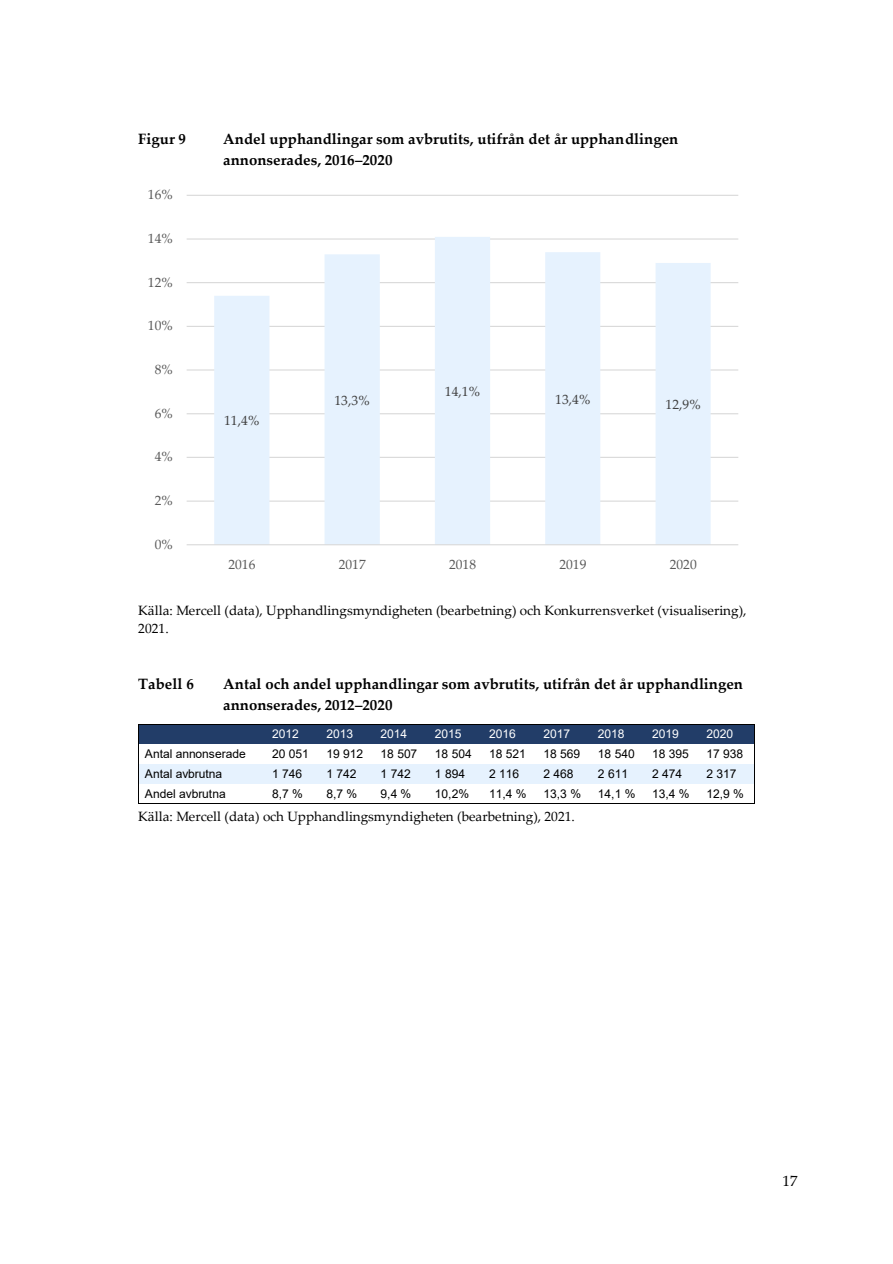
<style>
.page{position:relative;width:893px;height:1264px;background:#fff}
.page>*{position:absolute;margin:0;border:0;box-sizing:border-box;transform-origin:0 0}
.t1{font:700 15px/21px "Palatino Linotype";color:#000}
.t2{font:15px "Palatino Linotype";color:#000}
.t3{font:13.5px/18.1px "Palatino Linotype";color:#000}
.t4{font:13.5px "Palatino Linotype";letter-spacing:.005em;color:#595959}
.t5{font:13.5px "Palatino Linotype";letter-spacing:.005em;color:#404040}
.t6{font:12px "Arial";letter-spacing:-.005em;color:#000}
.t7{font:12px "Arial";letter-spacing:-.005em;color:#fff}
</style>
<div class="page">
<hr style="left:187px;top:500px;width:551px;height:1px;background:#d9d9d9">
<hr style="left:187px;top:456px;width:551px;height:2px;background:#d9d9d9">
<hr style="left:187px;top:413px;width:551px;height:1px;background:#d9d9d9">
<hr style="left:187px;top:369px;width:551px;height:1px;background:#d9d9d9">
<hr style="left:187px;top:326px;width:551px;height:1px;background:#d9d9d9">
<hr style="left:187px;top:282px;width:551px;height:1px;background:#d9d9d9">
<hr style="left:187px;top:238px;width:551px;height:1px;background:#d9d9d9">
<hr style="left:187px;top:195px;width:551px;height:1px;background:#d9d9d9">
<svg style="left:214px;top:237px;width:497px;height:307px;fill:#e6f2fe"></svg>
<hr style="left:187px;top:544px;width:551px;height:1px;background:#d9d9d9">
<div style="left:139px;top:724px;width:127px;height:20px;background:#223d68"></div>
<div style="left:266px;top:724px;width:54px;height:20px;background:#223d68"></div>
<div style="left:320px;top:724px;width:54px;height:20px;background:#223d68"></div>
<div style="left:374px;top:724px;width:55px;height:20px;background:#223d68"></div>
<div style="left:429px;top:724px;width:54px;height:20px;background:#223d68"></div>
<div style="left:483px;top:724px;width:54px;height:20px;background:#223d68"></div>
<div style="left:537px;top:724px;width:54px;height:20px;background:#223d68"></div>
<div style="left:591px;top:724px;width:55px;height:20px;background:#223d68"></div>
<div style="left:646px;top:724px;width:54px;height:20px;background:#223d68"></div>
<div style="left:700px;top:724px;width:54px;height:20px;background:#223d68"></div>
<hr style="left:139px;top:723px;width:127px;height:1px;background:#000">
<hr style="left:266px;top:723px;width:54px;height:1px;background:#000">
<hr style="left:320px;top:723px;width:54px;height:1px;background:#000">
<hr style="left:375px;top:723px;width:54px;height:1px;background:#000">
<hr style="left:429px;top:723px;width:54px;height:1px;background:#000">
<hr style="left:483px;top:723px;width:54px;height:1px;background:#000">
<hr style="left:538px;top:723px;width:54px;height:1px;background:#000">
<hr style="left:592px;top:723px;width:54px;height:1px;background:#000">
<hr style="left:646px;top:723px;width:54px;height:1px;background:#000">
<hr style="left:701px;top:723px;width:53px;height:1px;background:#000">
<div style="left:139px;top:763px;width:127px;height:20px;background:#e6f2fe"></div>
<div style="left:266px;top:763px;width:54px;height:20px;background:#e6f2fe"></div>
<div style="left:320px;top:763px;width:54px;height:20px;background:#e6f2fe"></div>
<div style="left:374px;top:763px;width:55px;height:20px;background:#e6f2fe"></div>
<div style="left:429px;top:763px;width:54px;height:20px;background:#e6f2fe"></div>
<div style="left:483px;top:763px;width:54px;height:20px;background:#e6f2fe"></div>
<div style="left:537px;top:763px;width:54px;height:20px;background:#e6f2fe"></div>
<div style="left:591px;top:763px;width:55px;height:20px;background:#e6f2fe"></div>
<div style="left:646px;top:763px;width:54px;height:20px;background:#e6f2fe"></div>
<div style="left:700px;top:763px;width:54px;height:20px;background:#e6f2fe"></div>
<svg style="left:138px;top:724px;width:1px;height:80px"></svg>
<hr style="left:139px;top:803px;width:127px;height:1px;background:#000">
<hr style="left:265px;top:803px;width:55px;height:1px;background:#000">
<hr style="left:319px;top:803px;width:55px;height:1px;background:#000">
<hr style="left:374px;top:803px;width:55px;height:1px;background:#000">
<hr style="left:428px;top:803px;width:55px;height:1px;background:#000">
<hr style="left:482px;top:803px;width:55px;height:1px;background:#000">
<hr style="left:537px;top:803px;width:55px;height:1px;background:#000">
<hr style="left:591px;top:803px;width:55px;height:1px;background:#000">
<hr style="left:645px;top:803px;width:55px;height:1px;background:#000">
<hr style="left:699px;top:803px;width:55px;height:1px;background:#000">
<svg style="left:754px;top:724px;width:1px;height:80px"></svg>
<p class="t1" style="left:138px;top:130px;width:49px">Figur 9</p>
<p class="t1" style="left:223px;top:130px;width:457px">Andel upphandlingar som avbrutits, utifrån det år upphandlingen annonserades, 2016–2020</p>
<p class="t4" style="left:148px;top:189px;width:26px">16%</p>
<p class="t4" style="left:148px;top:233px;width:26px">14%</p>
<p class="t4" style="left:148px;top:277px;width:26px">12%</p>
<p class="t4" style="left:148px;top:320px;width:26px">10%</p>
<p class="t4" style="left:155px;top:364px;width:20px">8%</p>
<p class="t4" style="left:155px;top:408px;width:20px">6%</p>
<p class="t4" style="left:155px;top:451px;width:20px">4%</p>
<p class="t4" style="left:155px;top:495px;width:20px">2%</p>
<p class="t4" style="left:155px;top:539px;width:20px">0%</p>
<p class="t5" style="left:224px;top:415px;width:37px">11,4%</p>
<p class="t5" style="left:334px;top:395px;width:37px">13,3%</p>
<p class="t5" style="left:445px;top:386px;width:37px">14,1%</p>
<p class="t5" style="left:555px;top:393px;width:37px">13,4%</p>
<p class="t5" style="left:666px;top:399px;width:37px">12,9%</p>
<p class="t4" style="left:228px;top:558px;width:29px">2016</p>
<p class="t4" style="left:339px;top:558px;width:29px">2017</p>
<p class="t4" style="left:449px;top:558px;width:29px">2018</p>
<p class="t4" style="left:559px;top:558px;width:29px">2019</p>
<p class="t4" style="left:670px;top:558px;width:29px">2020</p>
<p class="t3" style="left:138px;top:602px;width:610px">Källa: Mercell (data), Upphandlingsmyndigheten (bearbetning) och Konkurrensverket (visualisering),<br>2021.</p>
<p class="t1" style="left:138px;top:675px;width:57px">Tabell 6</p>
<p class="t1" style="left:223px;top:675px;width:521px">Antal och andel upphandlingar som avbrutits, utifrån det år upphandlingen annonserades, 2012–2020</p>
<p class="t7" style="left:272px;top:727px;width:28px">2012</p>
<p class="t7" style="left:326px;top:727px;width:28px">2013</p>
<p class="t7" style="left:381px;top:727px;width:28px">2014</p>
<p class="t7" style="left:435px;top:727px;width:28px">2015</p>
<p class="t7" style="left:489px;top:727px;width:28px">2016</p>
<p class="t7" style="left:544px;top:727px;width:28px">2017</p>
<p class="t7" style="left:598px;top:727px;width:28px">2018</p>
<p class="t7" style="left:652px;top:727px;width:28px">2019</p>
<p class="t7" style="left:706px;top:727px;width:28px">2020</p>
<p class="t6" style="left:145px;top:747px;width:102px">Antal annonserade</p>
<p class="t6" style="left:272px;top:747px;width:38px">20 051</p>
<p class="t6" style="left:326px;top:747px;width:38px">19 912</p>
<p class="t6" style="left:381px;top:747px;width:38px">18 507</p>
<p class="t6" style="left:435px;top:747px;width:38px">18 504</p>
<p class="t6" style="left:489px;top:747px;width:38px">18 521</p>
<p class="t6" style="left:544px;top:747px;width:38px">18 569</p>
<p class="t6" style="left:598px;top:747px;width:38px">18 540</p>
<p class="t6" style="left:652px;top:747px;width:38px">18 395</p>
<p class="t6" style="left:706px;top:747px;width:38px">17 938</p>
<p class="t6" style="left:145px;top:766px;width:79px">Antal avbrutna</p>
<p class="t6" style="left:272px;top:766px;width:32px">1 746</p>
<p class="t6" style="left:326px;top:766px;width:32px">1 742</p>
<p class="t6" style="left:381px;top:766px;width:32px">1 742</p>
<p class="t6" style="left:435px;top:766px;width:32px">1 894</p>
<p class="t6" style="left:489px;top:766px;width:32px">2 116</p>
<p class="t6" style="left:544px;top:766px;width:32px">2 468</p>
<p class="t6" style="left:598px;top:766px;width:32px">2 611</p>
<p class="t6" style="left:652px;top:766px;width:32px">2 474</p>
<p class="t6" style="left:706px;top:766px;width:32px">2 317</p>
<p class="t6" style="left:145px;top:786px;width:82px">Andel avbrutna</p>
<p class="t6" style="left:272px;top:786px;width:32px">8,7 %</p>
<p class="t6" style="left:326px;top:786px;width:32px">8,7 %</p>
<p class="t6" style="left:381px;top:786px;width:32px">9,4 %</p>
<p class="t6" style="left:435px;top:786px;width:36px">10,2%</p>
<p class="t6" style="left:489px;top:786px;width:39px">11,4 %</p>
<p class="t6" style="left:544px;top:786px;width:39px">13,3 %</p>
<p class="t6" style="left:598px;top:786px;width:39px">14,1 %</p>
<p class="t6" style="left:652px;top:786px;width:39px">13,4 %</p>
<p class="t6" style="left:706px;top:786px;width:39px">12,9 %</p>
<p class="t3" style="left:138px;top:808px;width:438px">Källa: Mercell (data) och Upphandlingsmyndigheten (bearbetning), 2021.</p>
<p class="t2" style="left:783px;top:1174px;width:17px">17</p>
</div>
